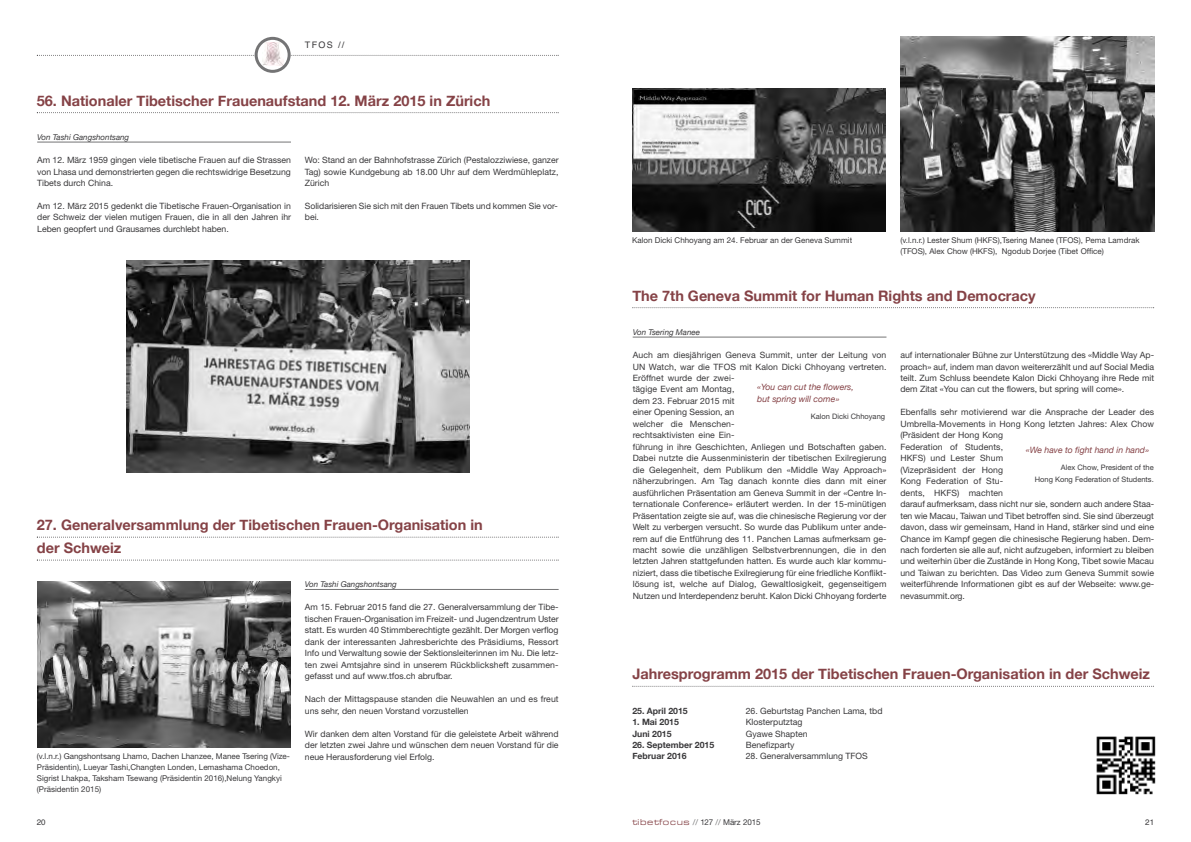
<style>
.page{position:relative;width:1191px;height:842px;background:#fff}
.page>*{position:absolute;margin:0;border:0;box-sizing:border-box;transform-origin:0 0}
.t1{font:700 14.5px/22.9px "Helvetica Neue";color:#854246}
.t2{font:9px "Helvetica";color:#39383a}
.t3{font:8.7px/11.5px "Helvetica Neue";color:#39383a;text-align:justify}
.t4{font:italic 8.7px/11.5px "Helvetica Neue";color:#854246}
.t5{font:700 8.7px "Helvetica Neue";color:#39383a}
.t6{font:8px/11px "Helvetica Neue";color:#39383a}
.t7{font:italic 8px "Helvetica Neue";color:#39383a}
.t8{font:8px "Helvetica";color:#39383a}
.t9{font:7.5px/11.5px "Helvetica Neue";color:#39383a;text-align:right}
.s1{font-family:"Eurostile BQ";font-stretch:expanded;font-size:8.5px;color:#854246}
.s2{color:#747475}
</style>
<div class="page">
<svg style="left:37px;top:37px;width:521px;height:36px"></svg>
<hr style="left:37px;top:142px;width:254px;height:1px;background:#747475">
<svg style="left:37px;top:112px;width:521px;height:1px"></svg>
<img style="left:126px;top:261px;width:343px;height:212px">
<hr style="left:632px;top:337px;width:254px;height:1px;background:#747475">
<svg style="left:632px;top:307px;width:522px;height:1px"></svg>
<svg style="left:632px;top:686px;width:521px;height:1px"></svg>
<img style="left:1096px;top:736px;width:60px;height:59px">
<img style="left:632px;top:89px;width:254px;height:143px">
<img style="left:900px;top:37px;width:254px;height:195px">
<hr style="left:305px;top:589px;width:253px;height:1px;background:#747475">
<svg style="left:37px;top:537px;width:521px;height:1px"></svg>
<svg style="left:37px;top:560px;width:521px;height:1px"></svg>
<img style="left:38px;top:581px;width:253px;height:167px">
<p class="t2" style="left:305px;top:40px;width:41px">TFOS //</p>
<h1 class="t1" style="left:37px;top:89px;width:455px">56. Nationaler Tibetischer Frauenaufstand 12. März 2015 in Zürich</h1>
<p class="t7" style="left:37px;top:132px;width:94px">Von Tashi Gangshontsang</p>
<p class="t3" style="left:37px;top:155px;width:255px">Am 12. März 1959 gingen viele tibetische Frauen auf die Strassen von Lhasa und demonstrierten gegen die rechtswidrige Besetzung Tibets durch China.</p>
<p class="t3" style="left:37px;top:201px;width:255px">Am 12. März 2015 gedenkt die Tibetische Frauen-Organisation in der Schweiz der vielen mutigen Frauen, die in all den Jahren ihr Leben geopfert und Grausames durchlebt haben.</p>
<p class="t3" style="left:305px;top:155px;width:255px">Wo: Stand an der Bahnhofstrasse Zürich (Pestalozziwiese, ganzer Tag) sowie Kundgebung ab 18.00 Uhr auf dem Werdmühleplatz, Zürich</p>
<p class="t3" style="left:305px;top:201px;width:255px">Solidarisieren Sie sich mit den Frauen Tibets und kommen Sie vor&shy;bei.</p>
<h1 class="t1" style="left:37px;top:513px;width:447px">27. Generalversammlung der Tibetischen Frauen-Organisation in der Schweiz</h1>
<p class="t6" style="left:37px;top:752px;width:255px">(v.l.n.r.) Gangshontsang Lhamo, Dachen Lhanzee, Manee Tsering (Vize-Präsidentin), Lueyar Tashi,Changten Londen, Lemashama Choedon, Sigrist Lhakpa, Taksham Tsewang (Präsidentin 2016),Nelung Yangkyi (Präsidentin 2015)</p>
<p class="t7" style="left:305px;top:580px;width:94px">Von Tashi Gangshontsang</p>
<p class="t3" style="left:305px;top:602px;width:255px">Am 15. Februar 2015 fand die 27. Generalversammlung der Tibe&shy;tischen Frauen-Organisation im Freizeit- und Jugendzentrum Uster statt. Es wurden 40 Stimmberechtigte gezählt. Der Morgen verflog dank der interessanten Jahresberichte des Präsidiums, Ressort Info und Verwaltung sowie der Sektionsleiterinnen im Nu. Die letz&shy;ten zwei Amtsjahre sind in unserem Rückblicksheft zusammen - gefasst und auf www.tfos.ch abrufbar.</p>
<p class="t3" style="left:305px;top:694px;width:255px">Nach der Mittagspause standen die Neuwahlen an und es freut uns sehr, den neuen Vorstand vorzustellen</p>
<p class="t3" style="left:305px;top:729px;width:255px">Wir danken dem alten Vorstand für die geleistete Arbeit während der letzten zwei Jahre und wünschen dem neuen Vorstand für die neue Herausforderung viel Erfolg.</p>
<p class="t6" style="left:632px;top:236px;width:222px">Kalon Dicki Chhoyang am 24. Februar an der Geneva Summit</p>
<p class="t6" style="left:900px;top:236px;width:241px">(v.l.n.r.) Lester Shum (HKFS),Tsering Manee (TFOS), Pema Lamdrak (TFOS), Alex Chow (HKFS), Ngodub Dorjee (Tibet Office)</p>
<h1 class="t1" style="left:632px;top:284px;width:405px">The 7th Geneva Summit for Human Rights and Democracy</h1>
<p class="t7" style="left:632px;top:327px;width:69px">Von Tsering Manee</p>
<p class="t3" style="left:632px;top:350px;width:255px;text-align:left">Auch am diesjährigen Geneva Summit, unter der Leitung von UN Watch, war die TFOS mit Kalon Dicki Chhoyang vertreten.<br>Eröffnet wurde der zwei -<br>tägige Event am Montag,<br>dem 23. Februar 2015 mit<br>einer Opening Session, an<br>welcher die Menschen-<br>rechtsaktivisten eine Ein-<br>führung in ihre Geschichten, Anliegen und Botschaften gaben.<br>Dabei nutzte die Aussenministerin der tibetischen Exil regierung die Gelegenheit, dem Publikum den «Middle Way Approach» näherzubringen. Am Tag danach konnte dies dann mit einer ausführ lichen Präsentation am Geneva Summit in der «Centre In&shy;ternationale Conference» erläutert werden. In der 15-minütigen Präsentation zeigte sie auf, was die chinesische Regierung vor der Welt zu verbergen versucht. So wurde das Publikum unter ande&shy;rem auf die Entführung des 11. Panchen Lamas aufmerksam ge&shy;macht sowie die unzähligen Selbstverbrennungen, die in den letzten Jahren stattgefunden hatten. Es wurde auch klar kommu&shy;niziert, dass die tibetische Exilregierung für eine friedliche Konflikt&shy;lösung ist, welche auf Dialog, Gewaltlosigkeit, gegenseitigem Nutzen und Interdependenz beruht. Kalon Dicki Chhoyang forderte</p>
<p class="t4" style="left:757px;top:381px;width:98px">«You can cut the flowers, but spring will come»</p>
<p class="t9" style="left:811px;top:412px;width:76px">Kalon Dicki Chhoyang</p>
<p class="t3" style="left:900px;top:350px;width:255px">auf internationaler Bühne zur Unterstützung des «Middle Way Ap&shy;proach» auf, indem man davon weitererzählt und auf Social Media teilt. Zum Schluss beendete Kalon Dicki Chhoyang ihre Rede mit dem Zitat «You can cut the flowers, but spring will come».</p>
<p class="t3" style="left:900px;top:407px;width:255px;text-align:left">Ebenfalls sehr motivierend war die Ansprache der Leader des Umbrella-Movements in Hong Kong letzten Jahres: Alex Chow (Prä sident der Hong Kong<br>Federation of Students,<br>HKFS) und Lester Shum<br>(Vizepräsident der Hong<br>Kong Federation of Stu-<br>dents, HKFS) machten<br>darauf aufmerksam, dass nicht nur sie, sondern auch andere Staa&shy;ten wie Macau, Taiwan und Tibet betroffen sind. Sie sind überzeugt davon, dass wir gemeinsam, Hand in Hand, stärker sind und eine Chance im Kampf gegen die chinesische Regierung haben. Dem&shy;nach forderten sie alle auf, nicht aufzugeben, informiert zu bleiben und weiterhin über die Zustände in Hong Kong, Tibet sowie Macau und Taiwan zu berichten. Das Video zum Geneva Summit sowie weiterführende Informationen gibt es auf der Webseite: www.ge&shy;nevasummit.org.</p>
<p class="t4" style="left:1025px;top:444px;width:125px">«We have to fight hand in hand»</p>
<p class="t9" style="left:1034px;top:463px;width:120px">Alex Chow, President of the<br>Hong Kong Federation of Students.</p>
<h1 class="t1" style="left:632px;top:662px;width:519px">Jahresprogramm 2015 der Tibetischen Frauen-Organisation in der Schweiz</h1>
<p class="t5" style="left:632px;top:705px;width:57px">25. April 2015</p>
<p class="t3" style="left:746px;top:706px;width:138px">26. Geburtstag Panchen Lama, tbd</p>
<p class="t5" style="left:632px;top:717px;width:48px">1. Mai 2015</p>
<p class="t3" style="left:746px;top:717px;width:58px">Klosterputztag</p>
<p class="t5" style="left:632px;top:728px;width:41px">Juni 2015</p>
<p class="t3" style="left:746px;top:728px;width:63px">Gyawe Shapten</p>
<p class="t5" style="left:632px;top:739px;width:83px">26. September 2015</p>
<p class="t3" style="left:746px;top:740px;width:50px">Benefizparty</p>
<p class="t5" style="left:632px;top:751px;width:56px">Februar 2016</p>
<p class="t3" style="left:746px;top:751px;width:123px">28. Generalversammlung TFOS</p>
<p class="t8" style="left:37px;top:818px;width:10px">20</p>
<p class="t6" style="left:632px;top:817px;width:130px"><span class="s1">tibetfocus</span> <span class="s2">//</span> 127 <span class="s2">//</span> März 2015</p>
<p class="t8" style="left:1145px;top:818px;width:10px">21</p>
</div>
